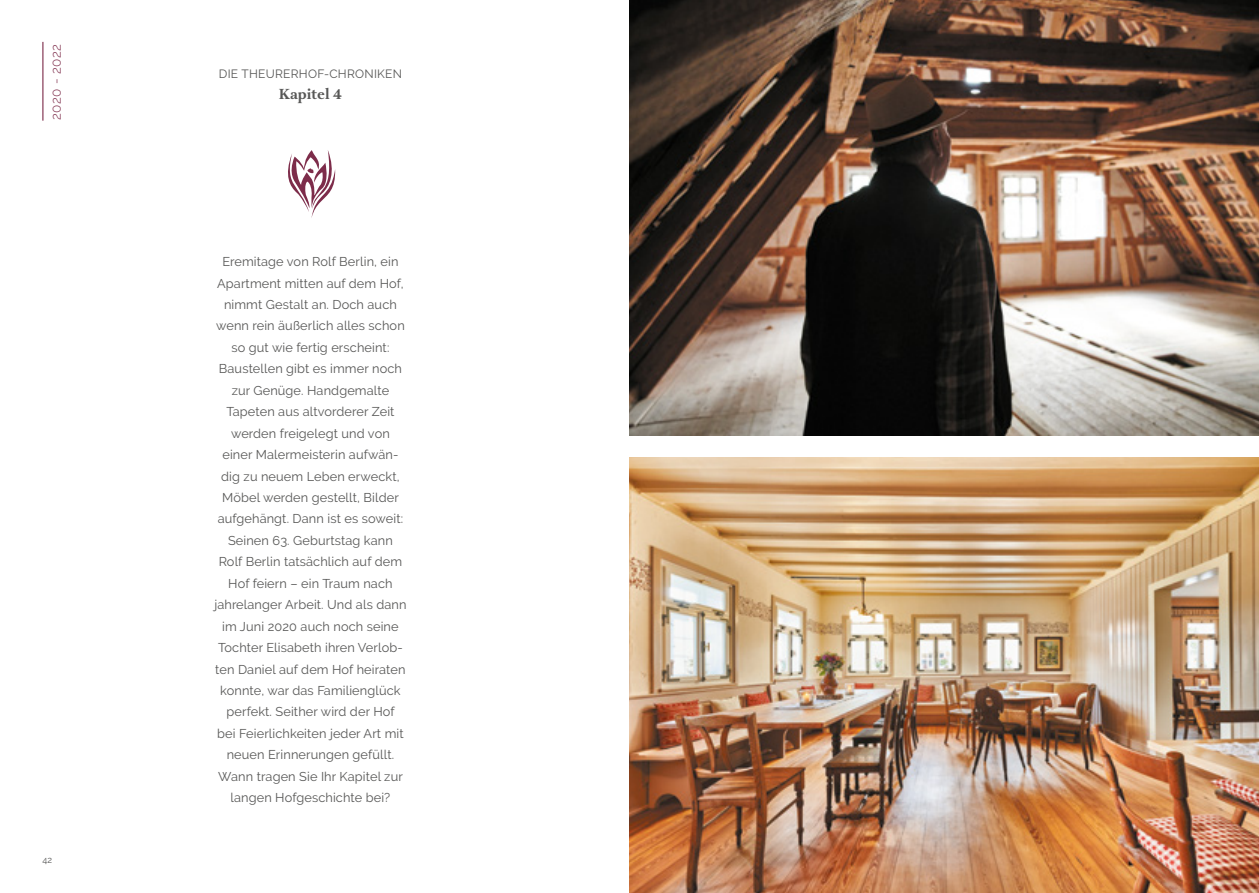
<style>
.page{position:relative;width:1259px;height:893px;background:#fff}
.page>*{position:absolute;margin:0;border:0;box-sizing:border-box;transform-origin:0 0}
.t1{font:700 15px "Aria Text G2";color:#575756}
.t2{font:300 13.5px "Raleway";letter-spacing:.035em;color:#7d2c4a}
.t3{font:12.75px/21.5px "Raleway";letter-spacing:.01em;color:#575756;text-align:center}
.t4{font:12px "Raleway";letter-spacing:.02em;color:#575756}
.t5{font:9px "Raleway";color:#575756}
</style>
<div class="page">
<img style="left:629px;top:0;width:630px;height:436px">
<img style="left:629px;top:457px;width:630px;height:436px">
<svg style="left:288px;top:150px;width:48px;height:68px"></svg>
<hr style="left:42px;top:42px;width:1px;height:79px;background:#7d2c4a">
<p class="t2" style="left:48px;top:120px;width:78px;rotate:-90deg">2020 - 2022</p>
<p class="t5" style="left:43px;top:854px;width:11px">42</p>
<p class="t4" style="left:219px;top:67px;width:185px">DIE THEURERHOF-CHRONIKEN</p>
<p class="t1" style="left:279px;top:85px;width:65px">Kapitel 4</p>
<p class="t3" style="left:214px;top:251px;width:194px">Eremitage von Rolf Berlin, ein<br>Apartment mitten auf dem Hof, nimmt Gestalt an. Doch auch wenn rein äußerlich alles schon so gut wie fertig erscheint:<br>Baustellen gibt es immer noch zur Genüge. Handgemalte<br>Tapeten aus altvorderer Zeit werden freigelegt und von<br>einer Malermeisterin aufwän&shy;dig zu neuem Leben erweckt,<br>Möbel werden gestellt, Bilder aufgehängt. Dann ist es soweit:<br>Seinen 63. Geburtstag kann<br>Rolf Berlin tatsächlich auf dem<br>Hof feiern – ein Traum nach jahrelanger Arbeit. Und als dann im Juni 2020 auch noch seine<br>Tochter Elisabeth ihren Verlob&shy;ten Daniel auf dem Hof heiraten konnte, war das Familienglück perfekt. Seither wird der Hof<br>bei Feierlichkeiten jeder Art mit neuen Erinnerungen gefüllt.<br>Wann tragen Sie Ihr Kapitel zur langen Hofgeschichte bei?</p>
</div>
